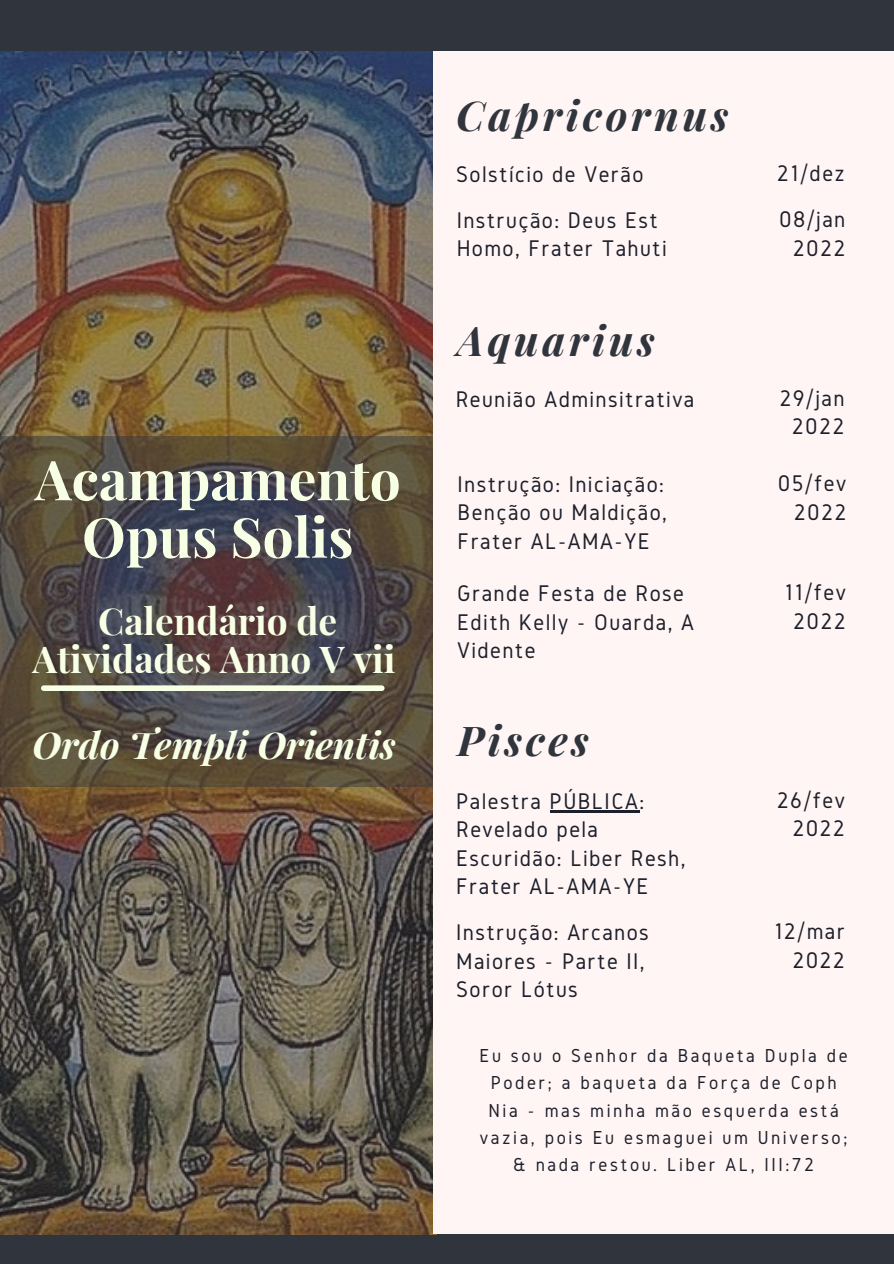
<style>
.page{position:relative;width:894px;height:1264px;background:#fff}
.page>*{position:absolute;margin:0;border:0;box-sizing:border-box;transform-origin:0 0}
.t1{font:700 55.05px/57.4px "Playfair Display";color:#f7ffe5;text-align:center}
.t2{font:italic 700 41.1px "Playfair Display";letter-spacing:.09em;color:#30353d}
.t3{font:700 37.05px/38.2px "Playfair Display";color:#f7ffe5;text-align:center}
.t4{font:italic 700 37.05px "Playfair Display";color:#f7ffe5}
.t5{font:23.55px/28.5px "Gidole";letter-spacing:.06em;color:#1d1f2a}
.t6{font:19.5px/27px "Gidole";letter-spacing:.13em;color:#1d1f2a;text-align:center}
</style>
<div class="page">
<div style="left:0;top:0;width:893px;height:1263px;background:#30353d"></div>
<img style="left:0;top:51px;width:433px;height:1182px">
<svg style="left:0;top:436px;width:432px;height:350px;background:#504843"></svg>
<div style="left:44px;top:685px;width:337px;height:6px;background:#f7ffe5"></div>
<div style="left:433px;top:51px;width:460px;height:1182px;background:#fff5f5"></div>
<hr style="left:549px;top:810px;width:90px;height:3px;background:#1d1f2a">
<p class="t1" style="left:35px;top:448px;width:367px">Acampamento<br>Opus Solis</p>
<p class="t3" style="left:32px;top:600px;width:364px">Calendário de<br>Atividades Anno V vii</p>
<p class="t4" style="left:32px;top:718px;width:365px">Ordo Templi Orientis</p>
<p class="t2" style="left:456px;top:87px;width:273px">Capricornus</p>
<p class="t5" style="left:456px;top:159px;width:189px">Solstício de Verão</p>
<p class="t5" style="left:776px;top:159px;width:69px">21/dez</p>
<p class="t5" style="left:456px;top:205px;width:211px">Instrução: Deus Est<br>Homo, Frater Tahuti</p>
<p class="t5" style="left:779px;top:205px;width:68px">08/jan</p>
<p class="t5" style="left:792px;top:233px;width:54px">2022</p>
<p class="t2" style="left:457px;top:311px;width:199px">Aquarius</p>
<p class="t5" style="left:455px;top:384px;width:240px">Reunião Adminsitrativa</p>
<p class="t5" style="left:779px;top:383px;width:66px">29/jan</p>
<p class="t5" style="left:791px;top:411px;width:54px">2022</p>
<p class="t5" style="left:457px;top:469px;width:211px">Instrução: Iniciação:<br>Benção ou Maldição,<br>Frater AL-AMA-YE</p>
<p class="t5" style="left:777px;top:468px;width:70px">05/fev</p>
<p class="t5" style="left:793px;top:497px;width:54px">2022</p>
<p class="t5" style="left:457px;top:579px;width:238px">Grande Festa de Rose<br>Edith Kelly - Ouarda, A<br>Vidente</p>
<p class="t5" style="left:784px;top:578px;width:63px">11/fev</p>
<p class="t5" style="left:793px;top:606px;width:54px">2022</p>
<p class="t2" style="left:457px;top:711px;width:133px">Pisces</p>
<p class="t5" style="left:456px;top:786px;width:231px">Palestra PÚBLICA:<br>Revelado pela<br>Escuridão: Liber Resh,<br>Frater AL-AMA-YE</p>
<p class="t5" style="left:776px;top:785px;width:69px">26/fev</p>
<p class="t5" style="left:792px;top:813px;width:54px">2022</p>
<p class="t5" style="left:456px;top:917px;width:194px">Instrução: Arcanos<br>Maiores - Parte II,<br>Soror Lótus</p>
<p class="t5" style="left:773px;top:916px;width:72px">12/mar</p>
<p class="t5" style="left:792px;top:945px;width:54px">2022</p>
<p class="t6" style="left:479px;top:1042px;width:369px">Eu sou o Senhor da Baqueta Dupla de<br>Poder; a baqueta da Força de Coph<br>Nia - mas minha mão esquerda está vazia, pois Eu esmaguei um Universo; &amp; nada restou. Liber AL, III:72</p>
</div>
